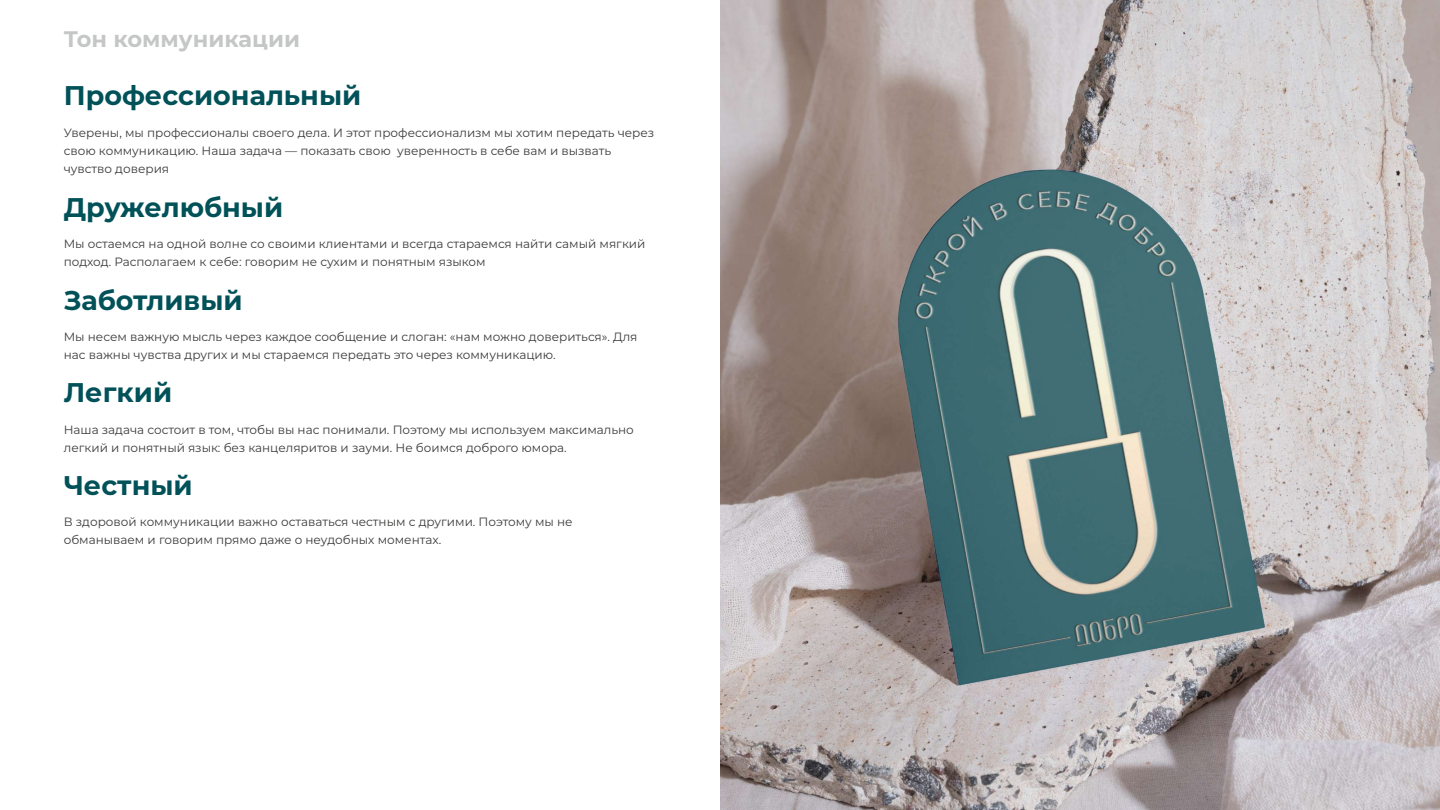
<style>
.page{position:relative;width:1440px;height:810px;background:#fff}
.page>*{position:absolute;margin:0;border:0;box-sizing:border-box;transform-origin:0 0}
.t1{font:700 27px "Montserrat";color:#015158}
.t2{font:700 22.5px "Montserrat";color:#c5c6c6}
.t3{font:12px/18px "Montserrat";color:#3a3a39}
</style>
<div class="page">
<img style="left:720px;top:0;width:720px;height:810px">
<h2 class="t2" style="left:64px;top:23px;width:238px">Тон коммуникации</h2>
<h1 class="t1" style="left:64px;top:76px;width:299px">Профессиональный</h1>
<p class="t3" style="left:64px;top:123px;width:592px">Уверены, мы профессионалы своего дела. И этот профессионализм мы хотим передать через свою коммуникацию. Наша задача — показать свою уверенность в себе вам и вызвать чувство доверия</p>
<h1 class="t1" style="left:64px;top:188px;width:221px">Дружелюбный</h1>
<p class="t3" style="left:64px;top:234px;width:583px">Мы остаемся на одной волне со своими клиентами и всегда стараемся найти самый мягкий подход. Располагаем к себе: говорим не сухим и понятным языком</p>
<h1 class="t1" style="left:64px;top:281px;width:181px">Заботливый</h1>
<p class="t3" style="left:64px;top:327px;width:575px">Мы несем важную мысль через каждое сообщение и слоган: «нам можно довериться». Для нас важны чувства других и мы стараемся передать это через коммуникацию.</p>
<h1 class="t1" style="left:64px;top:373px;width:110px">Легкий</h1>
<p class="t3" style="left:64px;top:420px;width:572px">Наша задача состоит в том, чтобы вы нас понимали. Поэтому мы используем максимально легкий и понятный язык: без канцеляритов и зауми. Не боимся доброго юмора.</p>
<h1 class="t1" style="left:64px;top:466px;width:131px">Честный</h1>
<p class="t3" style="left:64px;top:513px;width:510px">В здоровой коммуникации важно оставаться честным с другими. Поэтому мы не обманываем и говорим прямо даже о неудобных моментах.</p>
</div>
